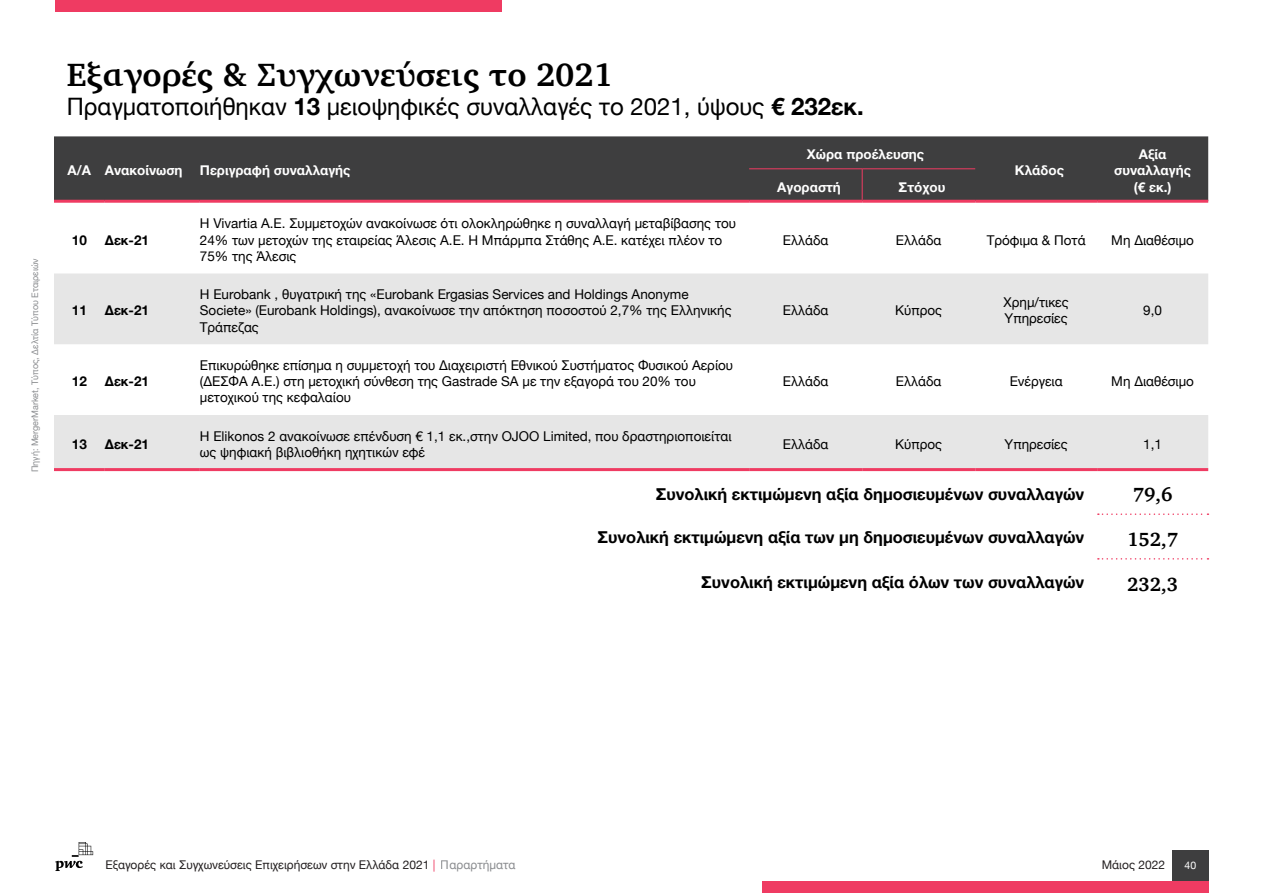
<style>
.page{position:relative;width:1263px;height:893px;background:#fff}
.page>*{position:absolute;margin:0;border:0;box-sizing:border-box;transform-origin:0 0}
.BODY{font:700 33px "Charter";color:#000}
.BODY-2{font:24px "Helvetica Neue";color:#000}
.BODY-3{font:700 19.5px "Charter";color:#000}
.BODY-4{font:700 16.5px "Helvetica Neue";color:#000}
.BODY-5{font:13.5px/16.2px "Helvetica Neue";color:#000}
.BODY-6{font:700 13.5px/16.2px "Helvetica Neue";color:#fff;text-align:center}
.BODY-7{font:700 13.5px "Helvetica Neue";color:#000}
.t1{font:12px "Helvetica Neue";color:#231f20}
.t2{font:10.5px "Helvetica Neue";color:#fff}
.asterix{font:9px "Helvetica Neue";color:#8a8c8f}
.s1{font-weight:700}
.s2{color:#ef3b62}
.s3{color:#8a8c8f}
</style>
<div class="page">
<div style="left:54px;top:136px;width:1154px;height:64px;background:#3e3e3f"></div>
<svg style="left:54px;top:273px;width:1154px;height:195px;fill:#e6e6e6"></svg>
<svg style="left:54px;top:471px;width:1043px;height:1px"></svg>
<hr style="left:862px;top:169px;width:1px;height:31px;background:#ef3b62">
<hr style="left:54px;top:200px;width:51px;height:3px;background:#ef3b62">
<hr style="left:105px;top:200px;width:95px;height:3px;background:#ef3b62">
<hr style="left:200px;top:200px;width:549px;height:3px;background:#ef3b62">
<hr style="left:975px;top:200px;width:122px;height:3px;background:#ef3b62">
<hr style="left:1097px;top:200px;width:111px;height:3px;background:#ef3b62">
<hr style="left:749px;top:200px;width:113px;height:3px;background:#ef3b62">
<hr style="left:862px;top:200px;width:113px;height:3px;background:#ef3b62">
<hr style="left:749px;top:168px;width:113px;height:1px;background:#ef3b62">
<hr style="left:862px;top:168px;width:113px;height:1px;background:#ef3b62">
<hr style="left:54px;top:468px;width:51px;height:3px;background:#ef3b62">
<hr style="left:105px;top:468px;width:95px;height:3px;background:#ef3b62">
<hr style="left:200px;top:468px;width:549px;height:3px;background:#ef3b62">
<hr style="left:749px;top:468px;width:113px;height:3px;background:#ef3b62">
<hr style="left:862px;top:468px;width:113px;height:3px;background:#ef3b62">
<hr style="left:975px;top:468px;width:122px;height:3px;background:#ef3b62">
<hr style="left:1097px;top:468px;width:111px;height:3px;background:#ef3b62">
<svg style="left:1097px;top:470px;width:111px;height:90px"></svg>
<div style="left:1172px;top:850px;width:37px;height:31px;background:#3e3e3f"></div>
<div style="left:55px;top:0;width:447px;height:11px;background:#ef3b62"></div>
<div style="left:762px;top:881px;width:447px;height:12px;background:#ef3b62"></div>
<svg style="left:55px;top:842px;width:38px;height:29px"></svg>
<p class="asterix" style="left:29px;top:472px;width:215px;rotate:-90deg">Πηγή: MergerMarket, Τύπος, Δελτία Τύπου Εταιρειών</p>
<p class="BODY" style="left:67px;top:47px;width:547px">Εξαγορές &amp; Συγχωνεύσεις το 2021</p>
<p class="BODY-2" style="left:67px;top:89px;width:798px">Πραγματοποιήθηκαν <span class="s1">13</span> μειοψηφικές συναλλαγές το 2021, ύψους <span class="s1">€ 232εκ.</span></p>
<p class="BODY-6" style="left:68px;top:163px;width:25px">A/A</p>
<p class="BODY-6" style="left:105px;top:163px;width:79px">Ανακοίνωση</p>
<p class="BODY-6" style="left:200px;top:163px;width:152px">Περιγραφή συναλλαγής</p>
<p class="BODY-6" style="left:807px;top:147px;width:119px">Χώρα προέλευσης</p>
<p class="BODY-6" style="left:1015px;top:163px;width:51px">Κλάδος</p>
<p class="BODY-6" style="left:1114px;top:147px;width:78px">Αξία συναλλαγής</p>
<p class="BODY-7" style="left:72px;top:229px;width:17px">10</p>
<p class="BODY-7" style="left:105px;top:229px;width:46px">Δεκ-21</p>
<p class="BODY-7" style="left:72px;top:300px;width:17px">11</p>
<p class="BODY-7" style="left:105px;top:300px;width:46px">Δεκ-21</p>
<p class="BODY-7" style="left:72px;top:371px;width:17px">12</p>
<p class="BODY-7" style="left:105px;top:371px;width:46px">Δεκ-21</p>
<p class="BODY-5" style="left:200px;top:216px;width:538px">Η Vivartia Α.Ε. Συμμετοχών ανακοίνωσε ότι ολοκληρώθηκε η συναλλαγή μεταβίβασης του<br>24% των μετοχών της εταιρείας Άλεσις Α.Ε. Η Μπάρμπα Στάθης Α.Ε. κατέχει πλέον το<br>75% της Άλεσις</p>
<p class="BODY-5" style="left:200px;top:287px;width:533px">Η Eurobank , θυγατρική της «Eurobank Ergasias Services and Holdings Anonyme<br>Societe» (Eurobank Holdings), ανακοίνωσε την απόκτηση ποσοστού 2,7% της Ελληνικής<br>Τράπεζας</p>
<p class="BODY-5" style="left:200px;top:358px;width:535px">Επικυρώθηκε επίσημα η συμμετοχή του Διαχειριστή Εθνικού Συστήματος Φυσικού Αερίου (ΔΕΣΦΑ Α.Ε.) στη μετοχική σύνθεση της Gastrade SA με την εξαγορά του 20% του μετοχικού της κεφαλαίου</p>
<p class="BODY-6" style="left:777px;top:179px;width:65px">Αγοραστή</p>
<p class="BODY-6" style="left:899px;top:179px;width:48px">Στόχου</p>
<p class="BODY-6" style="left:1134px;top:179px;width:39px">(€ εκ.)</p>
<p class="BODY-5" style="left:783px;top:232px;width:47px">Ελλάδα</p>
<p class="BODY-5" style="left:896px;top:232px;width:47px">Ελλάδα</p>
<p class="BODY-5" style="left:987px;top:232px;width:100px">Τρόφιμα &amp; Ποτά</p>
<p class="BODY-5" style="left:1111px;top:232px;width:84px">Μη Διαθέσιμο</p>
<p class="BODY-5" style="left:783px;top:303px;width:47px">Ελλάδα</p>
<p class="BODY-5" style="left:895px;top:303px;width:48px">Κύπρος</p>
<p class="BODY-5" style="left:1003px;top:295px;width:67px">Χρημ/τικες<br>Υπηρεσίες</p>
<p class="BODY-5" style="left:1143px;top:303px;width:20px">9,0</p>
<p class="BODY-5" style="left:783px;top:374px;width:47px">Ελλάδα</p>
<p class="BODY-5" style="left:896px;top:374px;width:47px">Ελλάδα</p>
<p class="BODY-5" style="left:1010px;top:374px;width:54px">Ενέργεια</p>
<p class="BODY-5" style="left:1111px;top:374px;width:84px">Μη Διαθέσιμο</p>
<p class="BODY-7" style="left:72px;top:433px;width:17px">13</p>
<p class="BODY-7" style="left:105px;top:433px;width:46px">Δεκ-21</p>
<p class="BODY-5" style="left:200px;top:428px;width:533px">Η Elikonos 2 ανακοίνωσε επένδυση € 1,1 εκ.,στην OJOO Limited, που δραστηριοποιείται ως ψηφιακή βιβλιοθήκη ηχητικών εφέ</p>
<p class="BODY-5" style="left:783px;top:437px;width:47px">Ελλάδα</p>
<p class="BODY-5" style="left:895px;top:437px;width:48px">Κύπρος</p>
<p class="BODY-5" style="left:1004px;top:437px;width:65px">Υπηρεσίες</p>
<p class="BODY-5" style="left:1143px;top:437px;width:20px">1,1</p>
<p class="BODY-4" style="left:656px;top:481px;width:430px">Συνολική εκτιμώμενη αξία δημοσιευμένων συναλλαγών</p>
<p class="BODY-3" style="left:1133px;top:478px;width:41px">79,6</p>
<p class="BODY-4" style="left:597px;top:524px;width:488px">Συνολική εκτιμώμενη αξία των μη δημοσιευμένων συναλλαγών</p>
<p class="BODY-3" style="left:1127px;top:523px;width:52px">152,7</p>
<p class="BODY-4" style="left:701px;top:569px;width:385px">Συνολική εκτιμώμενη αξία όλων των συναλλαγών</p>
<p class="BODY-3" style="left:1127px;top:567px;width:52px">232,3</p>
<p class="t1" style="left:106px;top:856px;width:412px">Εξαγορές και Συγχωνεύσεις Επιχειρήσεων στην Ελλάδα 2021 <span class="s2">|</span> <span class="s3">Παραρτήματα</span></p>
<p class="t1" style="left:1102px;top:856px;width:65px">Μάιος 2022</p>
<p class="t2" style="left:1185px;top:857px;width:13px">40</p>
</div>
